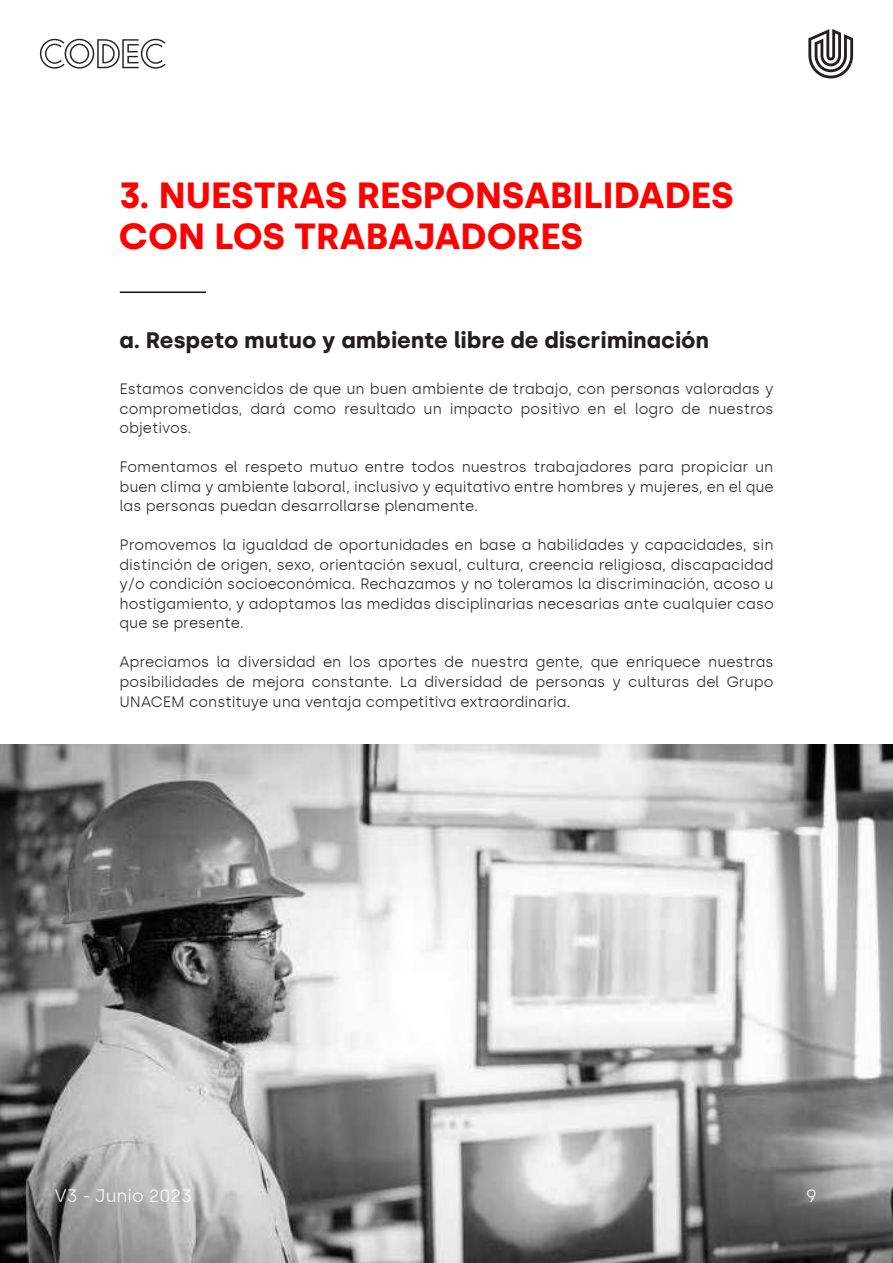
<style>
.page{position:relative;width:893px;height:1263px;background:#fff}
.page>*{position:absolute;margin:0;border:0;box-sizing:border-box;transform-origin:0 0}
.t1{font:700 36.45px/41.1px "Silka";color:#f00}
.t2{font:700 22.5px "Silka";color:#231f20}
.t3{font:300 18px "Silka";color:#fff}
.t4{font:300 15px/19.5px "Silka";color:#231f20;text-align:justify}
</style>
<div class="page">
<hr style="left:120px;top:291px;width:86px;height:2px;background:#121617">
<svg style="left:808px;top:29px;width:45px;height:49px"></svg>
<svg style="left:40px;top:39px;width:126px;height:30px"></svg>
<svg style="left:0;top:744px;width:893px;height:519px"></svg>
<h1 class="t1" style="left:119px;top:175px;width:616px">3. NUESTRAS RESPONSABILIDADES<br>CON LOS TRABAJADORES</h1>
<h2 class="t2" style="left:119px;top:327px;width:591px">a. Respeto mutuo y ambiente libre de discriminación</h2>
<p class="t4" style="left:119px;top:379px;width:656px">Estamos convencidos de que un buen ambiente de trabajo, con personas valoradas y comprometidas, dará como resultado un impacto positivo en el logro de nuestros objetivos.</p>
<p class="t4" style="left:119px;top:457px;width:656px">Fomentamos el respeto mutuo entre todos nuestros trabajadores para propiciar un buen clima y ambiente laboral, inclusivo y equitativo entre hombres y mujeres, en el que las personas puedan desarrollarse plenamente.</p>
<p class="t4" style="left:119px;top:535px;width:656px">Promovemos la igualdad de oportunidades en base a habilidades y capacidades, sin distinción de origen, sexo, orientación sexual, cultura, creencia religiosa, discapacidad y/o condición socioeconómica. Rechazamos y no toleramos la discriminación, acoso u hostigamiento, y adoptamos las medidas disciplinarias necesarias ante cualquier caso que se presente.</p>
<p class="t4" style="left:119px;top:652px;width:656px">Apreciamos la diversidad en los aportes de nuestra gente, que enriquece nuestras posibilidades de mejora constante. La diversidad de personas y culturas del Grupo UNACEM constituye una ventaja competitiva extraordinaria.</p>
<p class="t3" style="left:55px;top:1185px;width:139px">V3 - Junio 2023</p>
<p class="t3" style="left:806px;top:1185px;width:13px">9</p>
</div>
